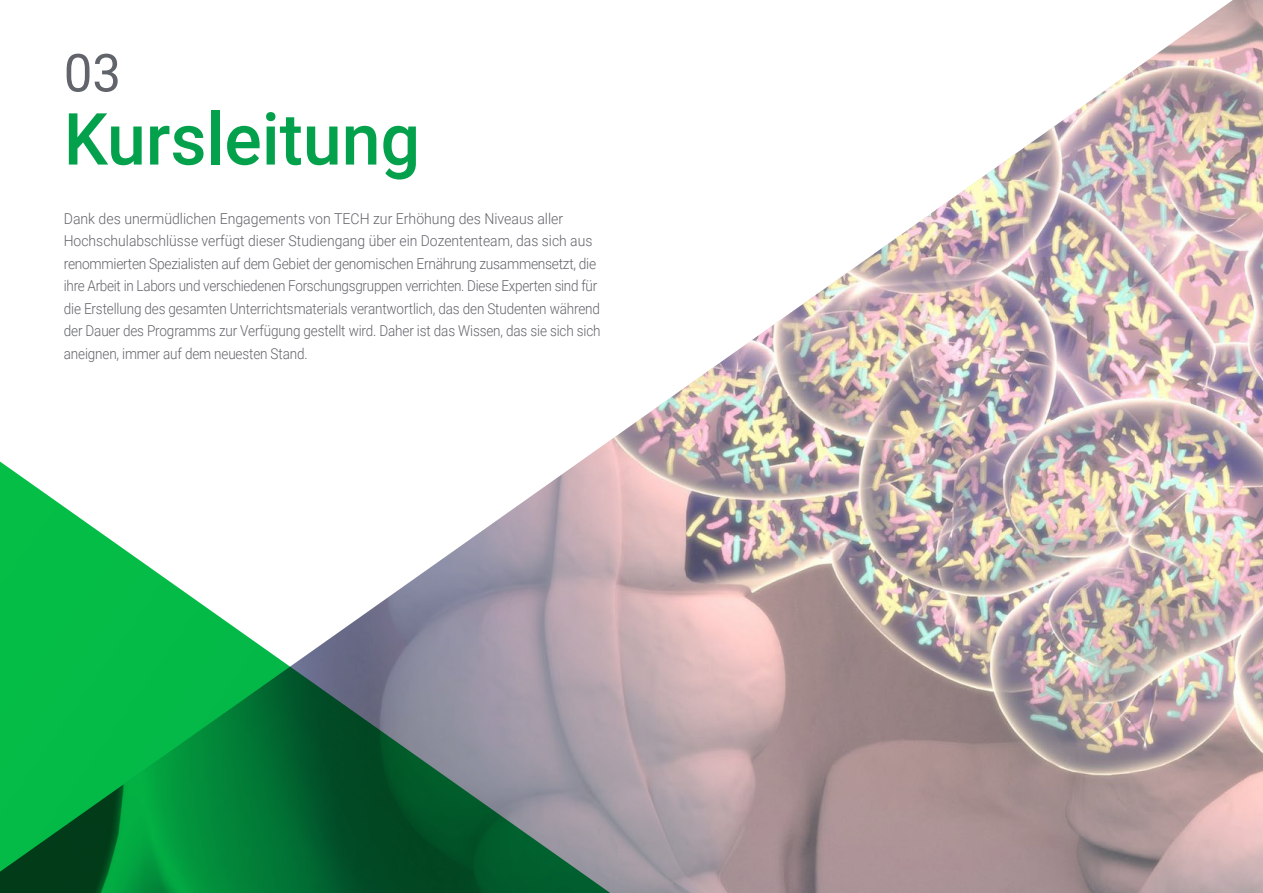
<style>
.page{position:relative;width:1263px;height:893px;background:#fff}
.page>*{position:absolute;margin:0;border:0;box-sizing:border-box;transform-origin:0 0}
.t1{font:500 72px "Roboto";color:#04a14d}
.t2{font:52.5px "Roboto";color:#61646a}
.t3{font:300 15px/22.5px "Roboto";letter-spacing:-.01em;color:#61646a;scale:.94 1}
</style>
<div class="page">
<img style="left:602px;top:0;width:661px;height:893px">
<svg style="left:0;top:446px;width:640px;height:447px"></svg>
<h2 class="t2" style="left:64px;top:36px;width:59px">03</h2>
<h1 class="t1" style="left:64px;top:89px;width:358px">Kursleitung</h1>
<p class="t3" style="left:64px;top:207px;width:573px">Dank des unermüdlichen Engagements von TECH zur Erhöhung des Niveaus aller Hochschulabschlüsse verfügt dieser Studiengang über ein Dozententeam, das sich aus renommierten Spezialisten auf dem Gebiet der genomischen Ernährung zusammensetzt, die ihre Arbeit in Labors und verschiedenen Forschungsgruppen verrichten. Diese Experten sind für die Erstellung des gesamten Unterrichtsmaterials verantwortlich, das den Studenten während der Dauer des Programms zur Verfügung gestellt wird. Daher ist das Wissen, das sie sich sich aneignen, immer auf dem neuesten Stand.</p>
</div>
